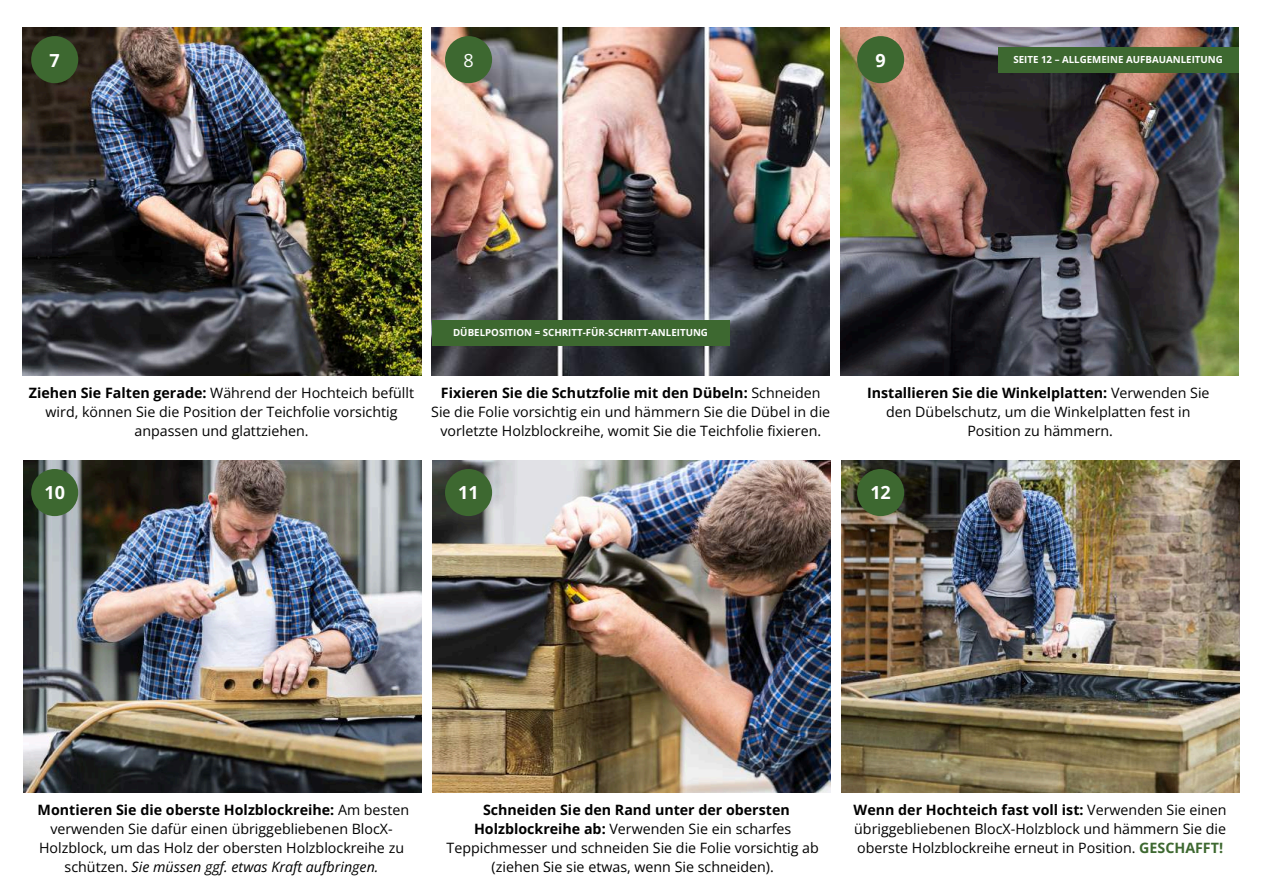
<style>
.page{position:relative;width:1263px;height:894px;background:#fff}
.page>*{position:absolute;margin:0;border:0;box-sizing:border-box;transform-origin:0 0}
.t1{font:700 18px "Open Sans";color:#fff}
.t2{font:18px "Open Sans";color:#fff}
.t3{font:14.25px/19.2px "Open Sans";color:#000;text-align:center}
.t4{font:700 9.75px "Open Sans";color:#fff}
.s1{font-weight:700}
.s2{font-style:italic}
.s3{font-weight:700;color:#3d6830}
</style>
<div class="page">
<img style="left:23px;top:28px;width:398px;height:348px">
<img style="left:431px;top:28px;width:398px;height:348px">
<img style="left:841px;top:28px;width:398px;height:348px">
<img style="left:841px;top:460px;width:399px;height:333px">
<img style="left:24px;top:460px;width:398px;height:333px">
<img style="left:432px;top:460px;width:398px;height:333px">
<div style="left:31px;top:36px;width:47px;height:47px;background:#3d6830;border-radius:50%"></div>
<div style="left:445px;top:36px;width:47px;height:47px;background:#3d6830;border-radius:50%"></div>
<div style="left:857px;top:36px;width:47px;height:47px;background:#3d6830;border-radius:50%"></div>
<div style="left:31px;top:469px;width:47px;height:47px;background:#3d6830;border-radius:50%"></div>
<div style="left:445px;top:469px;width:47px;height:47px;background:#3d6830;border-radius:50%"></div>
<div style="left:857px;top:469px;width:47px;height:47px;background:#3d6830;border-radius:50%"></div>
<div style="left:998px;top:47px;width:240px;height:25px;background:#3d6830"></div>
<div style="left:432px;top:320px;width:297px;height:26px;background:#3d6830"></div>
<p class="t1" style="left:50px;top:47px;width:12px">7</p>
<p class="t2" style="left:463px;top:47px;width:12px">8</p>
<p class="t1" style="left:875px;top:47px;width:12px">9</p>
<p class="t4" style="left:453px;top:326px;width:256px">DÜBELPOSITION = SCHRITT-FÜR-SCHRITT-ANLEITUNG</p>
<p class="t4" style="left:1013px;top:52px;width:211px">SEITE 12 – ALLGEMEINE AUFBAUANLEITUNG</p>
<p class="t3" style="left:29px;top:382px;width:387px"><span class="s1">Ziehen Sie Falten gerade:</span> Während der Hochteich befüllt wird, können Sie die Position der Teichfolie vorsichtig anpassen und glattziehen.</p>
<p class="t3" style="left:431px;top:382px;width:401px"><span class="s1">Fixieren Sie die Schutzfolie mit den Dübeln:</span> Schneiden<br>Sie die Folie vorsichtig ein und hämmern Sie die Dübel in die vorletzte Holzblockreihe, womit Sie die Teichfolie fixieren.</p>
<p class="t3" style="left:867px;top:382px;width:344px"><span class="s1">Installieren Sie die Winkelplatten:</span> Verwenden Sie den Dübelschutz, um die Winkelplatten fest in<br>Position zu hämmern.</p>
<p class="t1" style="left:44px;top:480px;width:22px">10</p>
<p class="t1" style="left:458px;top:480px;width:22px">11</p>
<p class="t1" style="left:870px;top:480px;width:22px">12</p>
<p class="t3" style="left:38px;top:799px;width:373px"><span class="s1">Montieren Sie die oberste Holzblockreihe:</span> Am besten verwenden Sie dafür einen übriggebliebenen BlocX-Holzblock, um das Holz der obersten Holzblockreihe zu schützen. <span class="s2">Sie müssen ggf. etwas Kraft aufbringen.</span></p>
<p class="t3" style="left:446px;top:799px;width:374px"><span class="s1">Schneiden Sie den Rand unter der obersten Holzblockreihe ab:</span> Verwenden Sie ein scharfes Teppichmesser und schneiden Sie die Folie vorsichtig ab (ziehen Sie sie etwas, wenn Sie schneiden).</p>
<p class="t3" style="left:854px;top:799px;width:374px;text-align:justify"><span class="s1">Wenn der Hochteich fast voll ist:</span> Verwenden Sie einen übriggebliebenen BlocX-Holzblock und hämmern Sie die oberste Holzblockreihe erneut in Position. <span class="s3">GESCHAFFT!</span></p>
</div>
